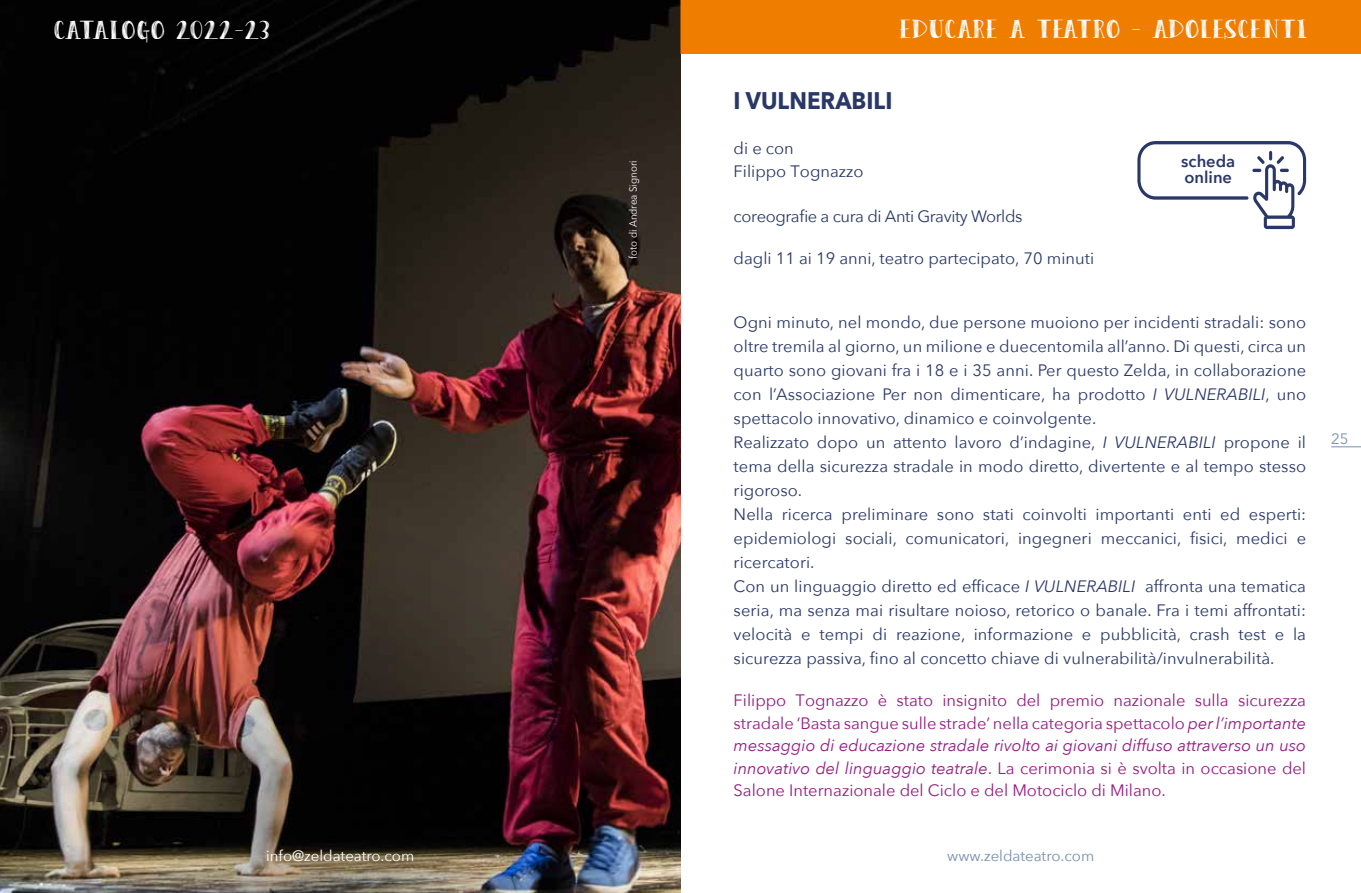
<style>
.page{position:relative;width:1361px;height:893px;background:#fff}
.page>*{position:absolute;margin:0;border:0;box-sizing:border-box;transform-origin:0 0}
.t1{font:30px "Peas&Carrots";letter-spacing:.04em;color:#fff}
.t2{font:30px "Peas&Carrots";letter-spacing:.015em;color:#fff}
.t3{font:700 24px "Avenir Next";color:#2a3868;scale:.93 1}
.t4{font:16.5px/24px "Avenir Next";letter-spacing:.005em;color:#2a3868}
.t5{font:16.5px/22.5px "Avenir Next";color:#951b81;text-align:justify}
.t6{font:16.5px "Avenir Next";letter-spacing:-.025em;color:#2a3868}
.t7{font:600 16.5px/16.5px "Avenir Next";color:#2a3868}
.t8{font:15px "Avenir Next";color:#778eae}
.t9{font:15px "Avenir Next";color:#fff}
.t10{font:10.5px "Avenir Next";color:#fff;scale:.93 1}
.s1{font-style:italic}
</style>
<div class="page">
<img style="left:0;top:0;width:680px;height:446px">
<hr style="left:1331px;top:446px;width:30px;height:1px;background:#778eae">
<div style="left:680px;top:0;width:681px;height:54px;background:#ef7d00"></div>
<img style="left:0;top:446px;width:680px;height:447px">
<svg style="left:1137px;top:141px;width:169px;height:88px"></svg>
<h1 class="t2" style="left:54px;top:13px;width:217px">CATALOGO 2022-23</h1>
<p class="t9" style="left:266px;top:843px;width:150px">info@zeldateatro.com</p>
<p class="t10" style="left:624px;top:259px;width:107px;rotate:-90deg">foto di Andrea Signori</p>
<h1 class="t1" style="left:900px;top:13px;width:408px">EDUCARE A TEATRO - ADOLESCENTI</h1>
<h2 class="t3" style="left:733px;top:80px;width:172px">I VULNERABILI</h2>
<p class="t4" style="left:733px;top:136px;width:131px;line-height:22.5px">di e con<br>Filippo Tognazzo</p>
<p class="t6" style="left:733px;top:202px;width:290px">coreografie a cura di Anti Gravity Worlds</p>
<p class="t4" style="left:733px;top:245px;width:362px">dagli 11 ai 19 anni, teatro partecipato, 70 minuti</p>
<p class="t7" style="left:1181px;top:152px;width:56px">scheda online</p>
<p class="t4" style="left:733px;top:310px;width:574px">Ogni minuto, nel mondo, due persone muoiono per incidenti stradali: sono oltre tremila al giorno, un milione e duecentomila all’anno. Di questi, circa un quarto sono giovani fra i 18 e i 35 anni. Per questo Zelda, in collaborazione con l’Associazione Per non dimenticare, ha prodotto <span class="s1">I VULNERABILI</span>, uno spettacolo innovativo, dinamico e coinvolgente.<br>Realizzato dopo un attento lavoro d’indagine, <span class="s1">I VULNERABILI</span> propone il tema della sicurezza stradale in modo diretto, divertente e al tempo stesso rigoroso.<br>Nella ricerca preliminare sono stati coinvolti importanti enti ed esperti: epidemiologi sociali, comunicatori, ingegneri meccanici, fisici, medici e ricercatori.<br>Con un linguaggio diretto ed efficace <span class="s1">I VULNERABILI</span> affronta una tematica seria, ma senza mai risultare noioso, retorico o banale. Fra i temi affrontati: velocità e tempi di reazione, informazione e pubblicità, crash test e la sicurezza passiva, fino al concetto chiave di vulnerabilità/invulnerabilità.</p>
<p class="t5" style="left:733px;top:688px;width:574px">Filippo Tognazzo è stato insignito del premio nazionale sulla sicurezza stradale ‘Basta sangue sulle strade’ nella categoria spettacolo <span class="s1">per l’importante messaggio di educazione stradale rivolto ai giovani diffuso attraverso un uso innovativo del linguaggio teatrale</span>. La cerimonia si è svolta in occasione del Salone Internazionale del Ciclo e del Motociclo di Milano.</p>
<p class="t8" style="left:947px;top:843px;width:149px">www.zeldateatro.com</p>
<p class="t8" style="left:1331px;top:426px;width:19px">25</p>
</div>
